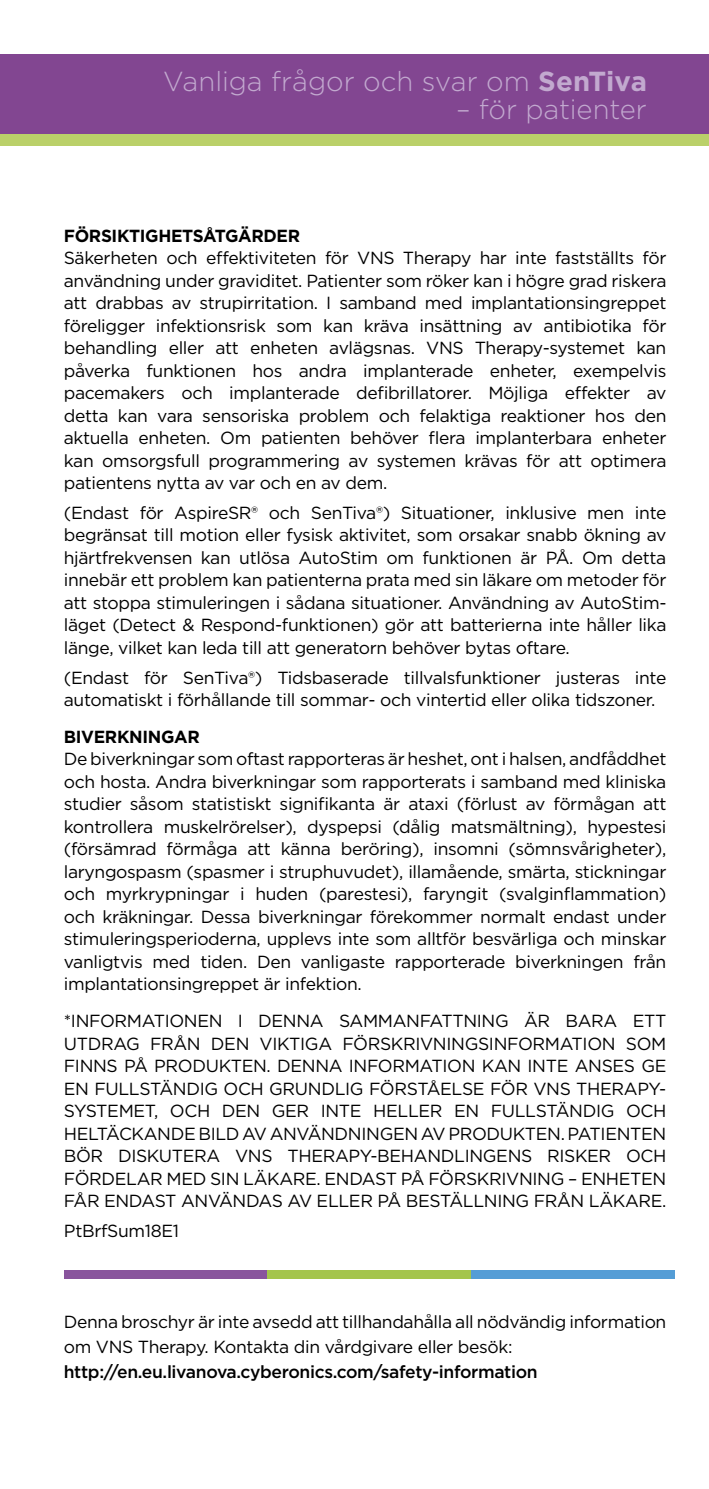
<style>
.page{position:relative;width:709px;height:1489px;background:#fff}
.page>*{position:absolute;margin:0;border:0;box-sizing:border-box;transform-origin:0 0}
.t1{font:300 27.5px "Gotham";color:#c2a9cf}
.t2{font:17.5px/22.5px "Gotham";letter-spacing:-.02em;color:#000;text-align:justify}
.t3{font:500 17.5px "Gotham";letter-spacing:-.02em;color:#000}
.t4{font:700 17.5px "Gotham";letter-spacing:-.02em;color:#000}
.s1{font-weight:700}
</style>
<div class="page">
<div style="left:0;top:54px;width:709px;height:91px;background:#bad069"></div>
<div style="left:0;top:54px;width:709px;height:80px;background:#824691"></div>
<div style="left:64px;top:1269px;width:203px;height:9px;background:#89549d"></div>
<div style="left:267px;top:1269px;width:204px;height:9px;background:#a4c54c"></div>
<div style="left:471px;top:1269px;width:204px;height:9px;background:#549dd6"></div>
<h1 class="t1" style="left:163px;top:64px;width:485px">Vanliga frågor och svar om <span class="s1">SenTiva</span></h1>
<h1 class="t1" style="left:456px;top:91px;width:192px">– för patienter</h1>
<p class="t4" style="left:64px;top:224px;width:238px">FÖRSIKTIGHETSÅTGÄRDER</p>
<p class="t2" style="left:64px;top:246px;width:604px">Säkerheten och effektiviteten för VNS Therapy har inte fastställts för användning under graviditet. Patienter som röker kan i högre grad riskera att drabbas av strupirritation. I samband med implantationsingreppet föreligger infektionsrisk som kan kräva insättning av antibiotika för behandling eller att enheten avlägsnas. VNS Therapy-systemet kan påverka funktionen hos andra implanterade enheter, exempelvis pacemakers och implanterade defibrillatorer. Möjliga effekter av detta kan vara sensoriska problem och felaktiga reaktioner hos den aktuella enheten. Om patienten behöver flera implanterbara enheter kan omsorgsfull programmering av systemen krävas för att optimera patientens nytta av var och en av dem.</p>
<p class="t2" style="left:64px;top:501px;width:604px">(Endast för AspireSR® och SenTiva®) Situationer, inklusive men inte begränsat till motion eller fysisk aktivitet, som orsakar snabb ökning av hjärtfrekvensen kan utlösa AutoStim om funktionen är PÅ. Om detta innebär ett problem kan patienterna prata med sin läkare om metoder för att stoppa stimuleringen i sådana situationer. Användning av AutoStim&shy;läget (Detect &amp; Respond-funktionen) gör att batterierna inte håller lika länge, vilket kan leda till att generatorn behöver bytas oftare.</p>
<p class="t2" style="left:64px;top:665px;width:604px">(Endast för SenTiva®) Tidsbaserade tillvalsfunktioner justeras inte automatiskt i förhållande till sommar- och vintertid eller olika tidszoner.</p>
<p class="t4" style="left:64px;top:725px;width:137px">BIVERKNINGAR</p>
<p class="t2" style="left:64px;top:747px;width:604px">De biverkningar som oftast rapporteras är heshet, ont i halsen, andfåddhet och hosta. Andra biverkningar som rapporterats i samband med kliniska studier såsom statistiskt signifikanta är ataxi (förlust av förmågan att kontrollera muskelrörelser), dyspepsi (dålig matsmältning), hypestesi (försämrad förmåga att känna beröring), insomni (sömnsvårigheter), laryngospasm (spasmer i struphuvudet), illamående, smärta, stickningar och myrkrypningar i huden (parestesi), faryngit (svalginflammation) och kräkningar. Dessa biverkningar förekommer normalt endast under stimuleringsperioderna, upplevs inte som alltför besvärliga och minskar vanligtvis med tiden. Den vanligaste rapporterade biverkningen från implantationsingreppet är infektion.</p>
<p class="t2" style="left:64px;top:1009px;width:604px">*INFORMATIONEN I DENNA SAMMANFATTNING ÄR BARA ETT UTDRAG FRÅN DEN VIKTIGA FÖRSKRIVNINGSINFORMATION SOM FINNS PÅ PRODUKTEN. DENNA INFORMATION KAN INTE ANSES GE EN FULLSTÄNDIG OCH GRUNDLIG FÖRSTÅELSE FÖR VNS THERAPY-SYSTEMET, OCH DEN GER INTE HELLER EN FULLSTÄNDIG OCH HELTÄCKANDE BILD AV ANVÄNDNINGEN AV PRODUKTEN. PATIENTEN BÖR DISKUTERA VNS THERAPY-BEHANDLINGENS RISKER OCH FÖRDELAR MED SIN LÄKARE. ENDAST PÅ FÖRSKRIVNING – ENHETEN FÅR ENDAST ANVÄNDAS AV ELLER PÅ BESTÄLLNING FRÅN LÄKARE.</p>
<p class="t2" style="left:64px;top:1218px;width:117px">PtBrfSum18E1</p>
<p class="t2" style="left:64px;top:1308px;width:604px;line-height:25px">Denna broschyr är inte avsedd att tillhandahålla all nödvändig information om VNS Therapy. Kontakta din vårdgivare eller besök:</p>
<p class="t3" style="left:64px;top:1360px;width:475px">http://en.eu.livanova.cyberonics.com/safety-information</p>
</div>
